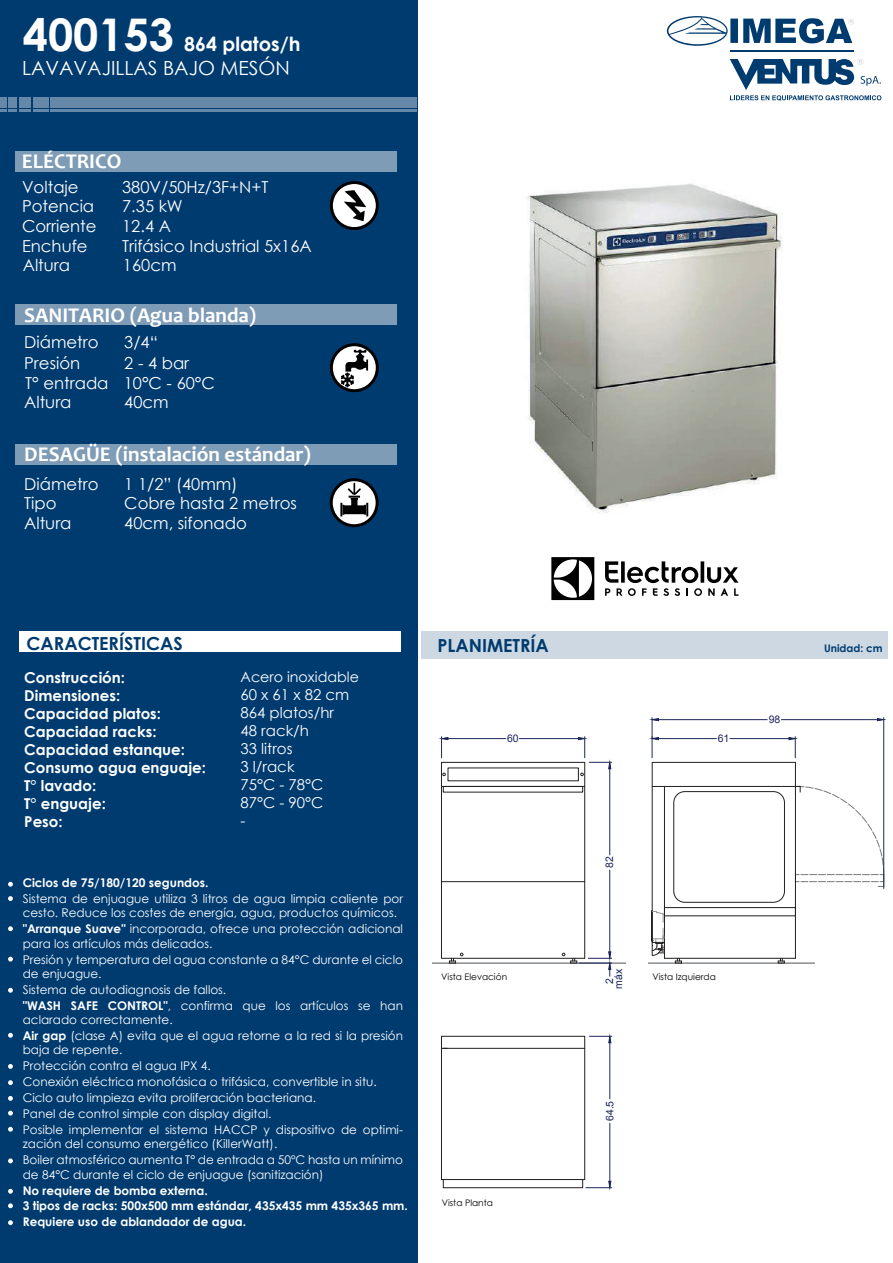
<style>
.page{position:relative;width:893px;height:1263px;background:#fff}
.page>*{position:absolute;margin:0;border:0;box-sizing:border-box;transform-origin:0 0}
.t1{font:700 45px "Century Gothic";color:#fff}
.t2{font:700 21px "Candara";color:#fff}
.t3{font:19.5px "Century Gothic";color:#fff}
.t4{font:700 19.5px "Century Gothic";color:#fff}
.t5{font:700 18px "Century Gothic";color:#003b70}
.t6{font:16.5px/19.6px "Century Gothic";color:#fff}
.t7{font:700 15px/18px "Century Gothic";color:#fff}
.t8{font:15px/18px "Century Gothic";color:#fff}
.t9{font:14.25px "Century Gothic";color:#fff}
.t10{font:12px/15.9px "Century Gothic";color:#fff}
.t11{font:700 12px/15.9px "Century Gothic";color:#fff}
.t12{font:10.5px/9px "Arial";color:#1e275a;text-align:center}
.t13{font:700 10.5px "Century Gothic";color:#003b70}
.t14{font:9px "Century Gothic";color:#000001}
.s1{font-weight:700}
</style>
<div class="page">
<div style="left:0;top:0;width:417px;height:1263px;background:#003b70"></div>
<div style="left:51px;top:98px;width:366px;height:10px;background:#6588a8"></div>
<div style="left:0;top:98px;width:6px;height:10px;background:#6588a8"></div>
<div style="left:8px;top:98px;width:9px;height:10px;background:#6588a8"></div>
<div style="left:19px;top:98px;width:12px;height:10px;background:#6588a8"></div>
<div style="left:33px;top:98px;width:16px;height:10px;background:#6588a8"></div>
<hr style="left:51px;top:110px;width:366px;height:2px;background:#fff">
<svg style="left:0;top:110px;width:49px;height:2px"></svg>
<div style="left:15px;top:444px;width:382px;height:20px;background:#7f9cb7"></div>
<svg style="left:331px;top:480px;width:46px;height:46px"></svg>
<div style="left:330px;top:478px;width:49px;height:49px;border:3px solid #000001;border-radius:50%"></div>
<svg style="left:340px;top:483px;width:28px;height:33px"></svg>
<svg style="left:331px;top:345px;width:46px;height:46px"></svg>
<div style="left:330px;top:343px;width:49px;height:49px;border:3px solid #000001;border-radius:50%"></div>
<svg style="left:341px;top:349px;width:27px;height:38px"></svg>
<div style="left:15px;top:304px;width:382px;height:21px;background:#7f9cb7"></div>
<div style="left:421px;top:631px;width:467px;height:28px;background:#cdd8e2"></div>
<svg style="left:8px;top:882px;width:5px;height:5px"></svg>
<svg style="left:8px;top:896px;width:5px;height:5px"></svg>
<svg style="left:8px;top:926px;width:5px;height:5px"></svg>
<svg style="left:8px;top:957px;width:5px;height:4px"></svg>
<svg style="left:8px;top:988px;width:5px;height:5px"></svg>
<svg style="left:8px;top:1033px;width:5px;height:5px"></svg>
<svg style="left:8px;top:1064px;width:5px;height:5px"></svg>
<svg style="left:8px;top:1096px;width:5px;height:5px"></svg>
<svg style="left:8px;top:1111px;width:5px;height:4px"></svg>
<svg style="left:8px;top:1080px;width:5px;height:5px"></svg>
<svg style="left:8px;top:1127px;width:5px;height:5px"></svg>
<svg style="left:8px;top:1158px;width:5px;height:5px"></svg>
<svg style="left:8px;top:1189px;width:5px;height:5px"></svg>
<svg style="left:8px;top:1203px;width:5px;height:5px"></svg>
<svg style="left:8px;top:1220px;width:5px;height:5px"></svg>
<div style="left:20px;top:631px;width:381px;height:21px;background:#fff"></div>
<svg style="left:667px;top:16px;width:61px;height:30px"></svg>
<div style="left:730px;top:19px;width:8px;height:24px;background:#003b70"></div>
<svg style="left:743px;top:18px;width:111px;height:25px"></svg>
<hr style="left:730px;top:50px;width:124px;height:2px;background:#003b70">
<svg style="left:730px;top:59px;width:151px;height:42px"></svg>
<svg style="left:551px;top:557px;width:43px;height:43px"></svg>
<svg style="left:605px;top:561px;width:133px;height:35px"></svg>
<img style="left:526px;top:183px;width:256px;height:330px">
<div style="left:15px;top:151px;width:382px;height:21px;background:#7f9cb7"></div>
<svg style="left:331px;top:183px;width:46px;height:46px"></svg>
<div style="left:330px;top:181px;width:49px;height:49px;border:3px solid #000001;border-radius:50%"></div>
<svg style="left:344px;top:190px;width:22px;height:31px"></svg>
<hr style="left:432px;top:963px;width:194px;height:1px;background:#4e5357">
<svg style="left:439px;top:736px;width:173px;height:240px"></svg>
<svg style="left:441px;top:1034px;width:171px;height:156px"></svg>
<hr style="left:648px;top:963px;width:167px;height:1px;background:#4e5357">
<svg style="left:650px;top:717px;width:236px;height:247px"></svg>
<h1 class="t1" style="left:23px;top:1px;width:153px">400153</h1>
<h3 class="t4" style="left:184px;top:29px;width:118px">864 platos/h</h3>
<h3 class="t3" style="left:22px;top:55px;width:269px">LAVAVAJILLAS BAJO MESÓN</h3>
<h2 class="t2" style="left:22px;top:148px;width:101px">ELÉCTRICO</h2>
<h3 class="t6" style="left:22px;top:177px;width:58px">Voltaje</h3>
<h3 class="t6" style="left:122px;top:177px;width:148px">380V/50Hz/3F+N+T</h3>
<h3 class="t6" style="left:22px;top:196px;width:74px">Potencia</h3>
<h3 class="t6" style="left:122px;top:196px;width:62px">7.35 kW</h3>
<h3 class="t6" style="left:22px;top:216px;width:76px">Corriente</h3>
<h3 class="t6" style="left:122px;top:216px;width:50px">12.4 A</h3>
<h3 class="t6" style="left:22px;top:235px;width:67px">Enchufe</h3>
<h3 class="t6" style="left:122px;top:235px;width:191px">Trifásico Industrial 5x16A</h3>
<h3 class="t6" style="left:23px;top:255px;width:49px">Altura</h3>
<h3 class="t6" style="left:123px;top:255px;width:55px">160cm</h3>
<h2 class="t2" style="left:24px;top:302px;width:234px">SANITARIO (Agua blanda)</h2>
<h3 class="t6" style="left:24px;top:332px;width:76px">Diámetro</h3>
<h3 class="t6" style="left:124px;top:332px;width:35px">3/4“</h3>
<h3 class="t6" style="left:24px;top:353px;width:58px">Presión</h3>
<h3 class="t6" style="left:25px;top:353px;width:191px;text-indent:99px">2 - 4 bar<br>T° entrada 10°C - 60°C</h3>
<h3 class="t6" style="left:24px;top:392px;width:49px">Altura</h3>
<h3 class="t6" style="left:124px;top:392px;width:46px">40cm</h3>
<h2 class="t2" style="left:24px;top:441px;width:288px">DESAGÜE (instalación estándar)</h2>
<h3 class="t6" style="left:24px;top:473px;width:76px">Diámetro</h3>
<h3 class="t6" style="left:124px;top:473px;width:115px">1 1/2” (40mm)</h3>
<h3 class="t6" style="left:24px;top:493px;width:34px">Tipo</h3>
<h3 class="t6" style="left:124px;top:493px;width:174px">Cobre hasta 2 metros</h3>
<h3 class="t6" style="left:24px;top:513px;width:49px">Altura</h3>
<h3 class="t6" style="left:124px;top:513px;width:124px">40cm, sifonado</h3>
<h3 class="t5" style="left:27px;top:630px;width:158px">CARACTERÍSTICAS</h3>
<p class="t7" style="left:24px;top:668px;width:183px">Construcción:<br>Dimensiones:<br>Capacidad platos:<br>Capacidad racks:<br>Capacidad estanque:<br>Consumo agua enguaje:<br>T° lavado:<br>T° enguaje:<br>Peso:</p>
<p class="t9" style="left:240px;top:667px;width:120px">Acero inoxidable</p>
<p class="t8" style="left:240px;top:686px;width:110px">60 x 61 x 82 cm<br>864 platos/hr<br>48 rack/h<br>33 litros<br>3 l/rack<br>75°C - 78°C<br>87°C - 90°C<br>-</p>
<p class="t11" style="left:23px;top:874px;width:187px">Ciclos de 75/180/120 segundos.</p>
<p class="t10" style="left:23px;top:891px;width:382px;line-height:14.4px">Sistema de enjuague utiliza 3 litros de agua limpia caliente por cesto. Reduce los costes de energía, agua, productos químicos.</p>
<p class="t10" style="left:23px;top:921px;width:382px;line-height:14.4px"><span class="s1">"Arranque Suave"</span> incorporada, ofrece una protección adicional para los artículos más delicados.</p>
<p class="t10" style="left:23px;top:952px;width:382px;line-height:14.4px">Presión y temperatura del agua constante a 84°C durante el ciclo de enjuague.</p>
<p class="t10" style="left:23px;top:981px;width:382px">Sistema de autodiagnosis de fallos.<br><span class="s1">"WASH SAFE CONTROL"</span>, confirma que los artículos se han</p>
<p class="t10" style="left:23px;top:1012px;width:382px">aclarado correctamente.<br><span class="s1">Air gap</span> (clase A) evita que el agua retorne a la red si la presión</p>
<p class="t10" style="left:23px;top:1042px;width:382px">baja de repente.<br>Protección contra el agua IPX 4.<br>Conexión eléctrica monofásica o trifásica, convertible in situ.<br>Ciclo auto limpieza evita proliferación bacteriana.<br>Panel de control simple con display digital.<br>Posible implementar el sistema HACCP y dispositivo de optimi-</p>
<p class="t10" style="left:23px;top:1136px;width:382px">zación del consumo energético (KillerWatt).<br>Boiler atmosférico aumenta T° de entrada a 50ºC hasta un mínimo</p>
<p class="t10" style="left:23px;top:1166px;width:302px">de 84°C durante el ciclo de enjuague (sanitización)</p>
<p class="t11" style="left:23px;top:1182px;width:387px">No requiere de bomba externa.<br>3 tipos de racks: 500x500 mm estándar, 435x435 mm 435x365 mm.<br>Requiere uso de ablandador de agua.</p>
<h3 class="t5" style="left:437px;top:632px;width:113px">PLANIMETRÍA</h3>
<p class="t12" style="left:507px;top:734px;width:13px">60</p>
<p class="t12" style="left:605px;top:868px;width:13px;rotate:-90deg">82</p>
<p class="t12" style="left:718px;top:734px;width:13px">61</p>
<p class="t12" style="left:605px;top:989px;width:21px;rotate:-90deg">2 máx</p>
<p class="t14" style="left:441px;top:970px;width:67px">Vista Elevación</p>
<p class="t14" style="left:652px;top:970px;width:65px">Vista Izquierda</p>
<p class="t14" style="left:442px;top:1196px;width:53px">Vista Planta</p>
<p class="t12" style="left:605px;top:1121px;width:22px;rotate:-90deg">64.5</p>
<p class="t12" style="left:769px;top:715px;width:13px">98</p>
<p class="t13" style="left:824px;top:640px;width:60px">Unidad: cm</p>
</div>
